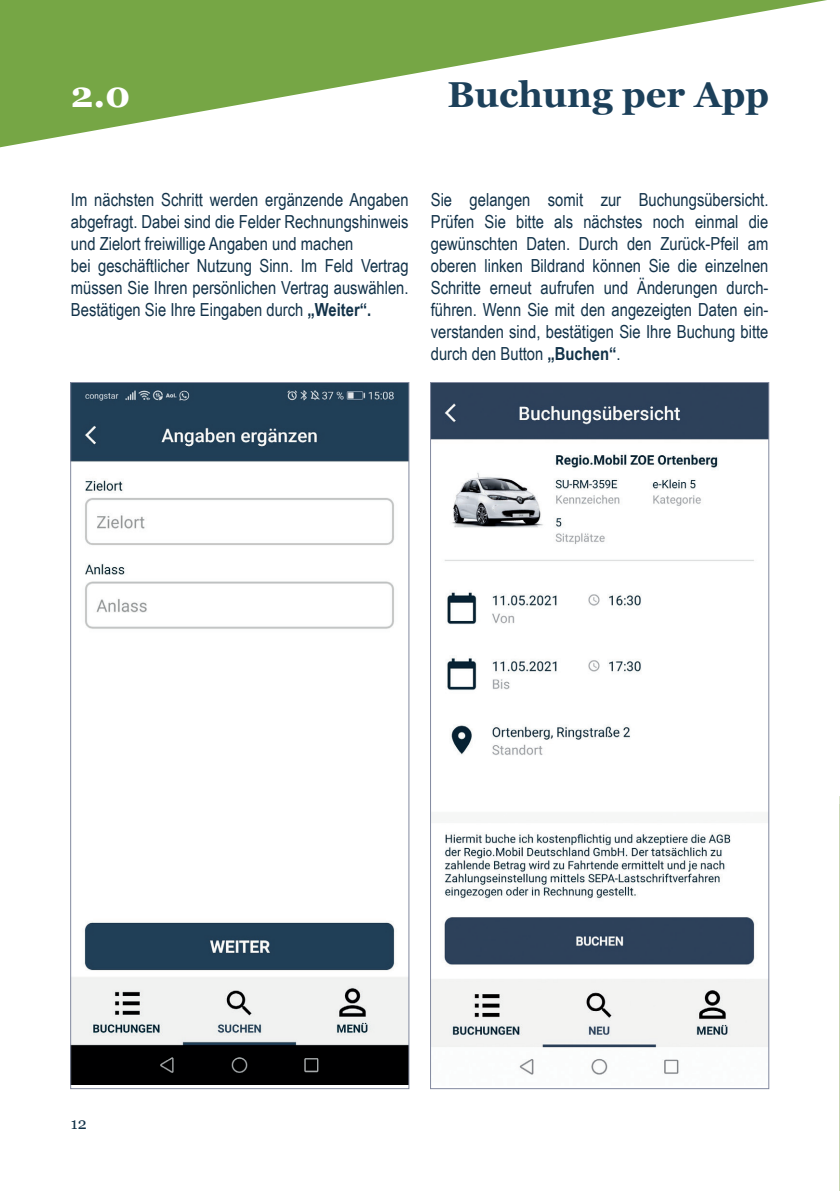
<style>
.page{position:relative;width:840px;height:1191px;background:#fff}
.page>*{position:absolute;margin:0;border:0;box-sizing:border-box;transform-origin:0 0}
.t1{font:700 36px "Georgia";color:#1c405a}
.t2{font:700 36px "Georgia";color:#fff}
.t3{font:18px/22px "Arial Narrow";color:#123249}
.t4{font:16px "Georgia";color:#123249}
.s1{font-weight:700}
</style>
<div class="page">
<hr style="left:838px;top:804px;width:1px;height:387px;background:#c9d8b4">
<svg style="left:0;top:0;width:826px;height:147px"></svg>
<img style="left:72px;top:384px;width:335px;height:700px">
<img style="left:432px;top:384px;width:334px;height:691px">
<h1 class="t2" style="left:71px;top:67px;width:61px">2.0</h1>
<h1 class="t1" style="left:447px;top:67px;width:323px">Buchung per App</h1>
<p class="t3" style="left:71px;top:188px;width:339px">Im nächsten Schritt werden ergänzende Angaben abgefragt. Dabei sind die Felder Rechnungshinweis und Zielort freiwillige Angaben und machen<br>bei geschäftlicher Nutzung Sinn. Im Feld Vertrag müssen Sie Ihren persönlichen Vertrag auswählen.<br>Bestätigen Sie Ihre Eingaben durch <span class="s1">„Weiter“.</span></p>
<p class="t3" style="left:430px;top:188px;width:339px;text-align:justify">Sie gelangen somit zur Buchungsübersicht.<br>Prüfen Sie bitte als nächstes noch einmal die gewünschten Daten. Durch den Zurück-Pfeil am oberen linken Bildrand können Sie die einzelnen Schritte erneut aufrufen und Änderungen durch&shy;führen. Wenn Sie mit den angezeigten Daten ein&shy;verstanden sind, bestätigen Sie Ihre Buchung bitte durch den Button <span class="s1">„Buchen“</span>.</p>
<p class="t4" style="left:71px;top:1111px;width:17px">12</p>
</div>
